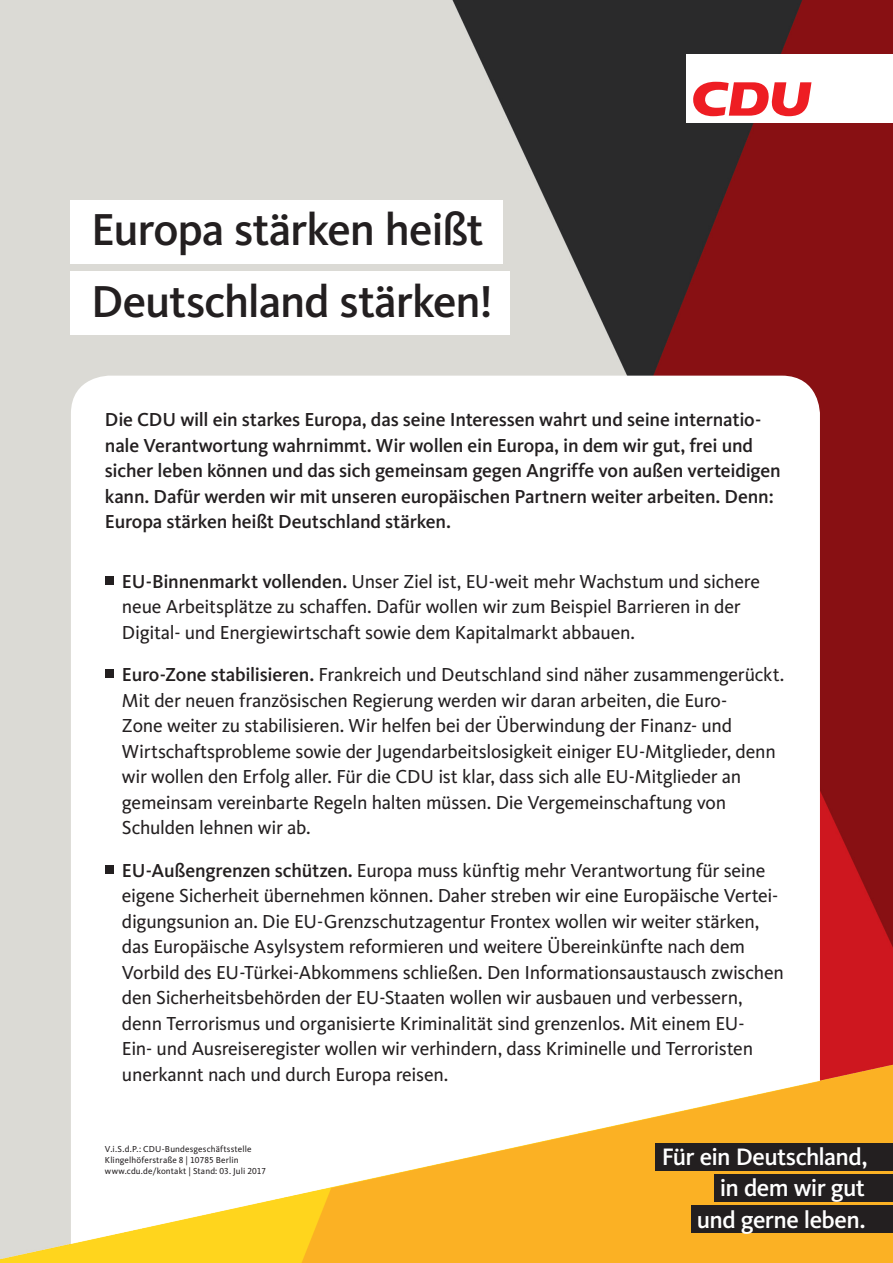
<style>
.page{position:relative;width:893px;height:1263px;background:#fff}
.page>*{position:absolute;margin:0;border:0;box-sizing:border-box;transform-origin:0 0}
.t1{font:500 46.35px/71.4px "CDU Kievit Tab";letter-spacing:-.025em;color:#231f20}
.t2{font:500 24.6px/31.5px "CDU Kievit Tab";letter-spacing:-.03em;color:#fff;text-align:right}
.t3{font:19.5px/25.5px "CDU Kievit Tab";letter-spacing:-.015em;color:#231f20}
.t4{font:500 19.5px/25.5px "CDU Kievit Tab";letter-spacing:-.015em;color:#231f20}
.t5{font:9px/10.8px "CDU Kievit Tab";letter-spacing:.015em;color:#231f20}
.s1{font-weight:500}
</style>
<div class="page">
<img style="left:0;top:0;width:893px;height:997px">
<div style="left:686px;top:54px;width:207px;height:69px;background:#fff"></div>
<svg style="left:693px;top:82px;width:118px;height:34px"></svg>
<div style="left:70px;top:200px;width:433px;height:63px;background:#fff"></div>
<div style="left:70px;top:271px;width:439px;height:64px;background:#fff"></div>
<svg style="left:71px;top:376px;width:749px;height:621px"></svg>
<img style="left:0;top:997px;width:893px;height:266px">
<div style="left:656px;top:1143px;width:237px;height:27px;background:#231f20"></div>
<div style="left:714px;top:1174px;width:179px;height:28px;background:#231f20"></div>
<div style="left:691px;top:1205px;width:202px;height:28px;background:#231f20"></div>
<div style="left:105px;top:576px;width:8px;height:9px;background:#231f20"></div>
<div style="left:105px;top:670px;width:8px;height:8px;background:#231f20"></div>
<div style="left:105px;top:865px;width:8px;height:9px;background:#231f20"></div>
<h1 class="t1" style="left:91px;top:194px;width:403px">Europa stärken heißt<br>Deutschland stärken!</h1>
<p class="t4" style="left:105px;top:407px;width:677px">Die CDU will ein starkes Europa, das seine Interessen wahrt und seine internatio&shy;nale Verantwortung wahrnimmt. Wir wollen ein Europa, in dem wir gut, frei und sicher leben können und das sich gemeinsam gegen Angriffe von außen verteidigen kann. Dafür werden wir mit unseren europäischen Partnern weiter arbeiten. Denn:<br>Europa stärken heißt Deutschland stärken.</p>
<p class="t3" style="left:122px;top:569px;width:640px"><span class="s1">EU-Binnenmarkt vollenden.</span> Unser Ziel ist, EU-weit mehr Wachstum und sichere neue Arbeitsplätze zu schaffen. Dafür wollen wir zum Beispiel Barrieren in der<br>Digital- und Energiewirtschaft sowie dem Kapitalmarkt abbauen.</p>
<p class="t3" style="left:122px;top:662px;width:664px"><span class="s1">Euro-Zone stabilisieren.</span> Frankreich und Deutschland sind näher zusammengerückt.<br>Mit der neuen französischen Regierung werden wir daran arbeiten, die Euro-<br>Zone weiter zu stabilisieren. Wir helfen bei der Überwindung der Finanz- und Wirtschaftsprobleme sowie der Jugendarbeitslosigkeit einiger EU-Mitglieder, denn wir wollen den Erfolg aller. Für die CDU ist klar, dass sich alle EU-Mitglieder an gemeinsam vereinbarte Regeln halten müssen. Die Vergemeinschaftung von Schulden lehnen wir ab.</p>
<p class="t3" style="left:122px;top:858px;width:663px"><span class="s1">EU-Außengrenzen schützen.</span> Europa muss künftig mehr Verantwortung für seine eigene Sicherheit übernehmen können. Daher streben wir eine Europäische Vertei&shy;digungsunion an. Die EU-Grenzschutzagentur Frontex wollen wir weiter stärken, das Europäische Asylsystem reformieren und weitere Übereinkünfte nach dem Vorbild des EU-Türkei-Abkommens schließen. Den Informationsaustausch zwischen den Sicherheitsbehörden der EU-Staaten wollen wir ausbauen und verbessern, denn Terrorismus und organisierte Kriminalität sind grenzenlos. Mit einem EU-<br>Ein- und Ausreiseregister wollen wir verhindern, dass Kriminelle und Terroristen unerkannt nach und durch Europa reisen.</p>
<p class="t5" style="left:105px;top:1144px;width:163px">V.i.S.d.P.: CDU-Bundesgeschäftsstelle<br>Klingelhöferstraße 8 | 10785 Berlin www.cdu.de/kontakt | Stand: 03. Juli 2017</p>
<p class="t2" style="left:662px;top:1141px;width:208px">Für ein Deutschland, in dem wir gut<br>und gerne leben.</p>
</div>
